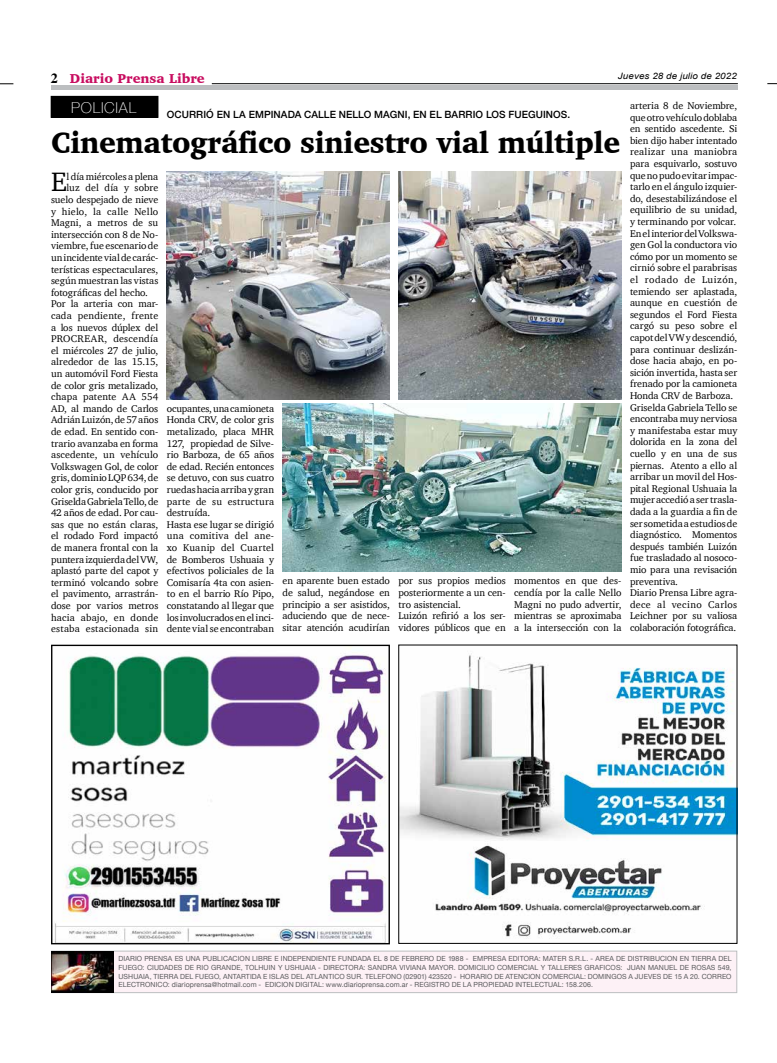
<style>
.page{position:relative;width:777px;height:1063px;background:#fff}
.page>*{position:absolute;margin:0;border:0;box-sizing:border-box;transform-origin:0 0}
.t1{font:900 29.9px "Charter";letter-spacing:-.01em;color:#000;scale:.95 1}
.t2{font:27.3px "Charter";color:#000}
.t3{font:100 15px "Helvetica Neue";letter-spacing:.05em;color:#fff}
.t4{font:900 13.2px "Charter";color:#c80c5f}
.t5{font:10px/11.6px "Charter";letter-spacing:-.005em;color:#000}
.t6{font:500 10px "Helvetica Neue";letter-spacing:.01em;color:#000}
.t7{font:10px "Charter";letter-spacing:.03em;color:#000}
.t8{font:10px "Charter";letter-spacing:.02em;color:#000}
.t9{font:10px "Charter";letter-spacing:.025em;color:#000}
.t10{font:10px "Charter";letter-spacing:.015em;color:#000}
.t11{font:italic 8.8px "Arial";letter-spacing:.01em;color:#000;scale:1.11 1}
.t12{font:7px/8.5px "Helvetica Neue";letter-spacing:.015em;color:#58595b;text-align:justify}
.s1{font-family:"Times";font-weight:700;font-size:14px;color:#000}
</style>
<div class="page">
<hr style="left:212px;top:83px;width:526px;height:1px;background:#000">
<svg style="left:0;top:84px;width:13px;height:1px"></svg>
<div style="left:51px;top:85px;width:686px;height:5px;background:#bcbec0"></div>
<div style="left:51px;top:951px;width:686px;height:42px;background:#fdf1f6;border:1px solid #bcbec0"></div>
<img style="left:52px;top:952px;width:62px;height:40px">
<img style="left:54px;top:647px;width:333px;height:295px">
<div style="left:51px;top:645px;width:339px;height:299px;border:1px solid #000"></div>
<img style="left:400px;top:653px;width:335px;height:285px">
<div style="left:51px;top:96px;width:107px;height:21px;background:#000"></div>
<img style="left:167px;top:171px;width:223px;height:228px">
<img style="left:398px;top:171px;width:223px;height:228px">
<img style="left:283px;top:404px;width:338px;height:168px">
<h3 class="t4" style="left:51px;top:70px;width:155px"><span class="s1">2</span> Diario Prensa Libre</h3>
<p class="t11" style="left:618px;top:70px;width:109px">Jueves 28 de julio de 2022</p>
<h3 class="t3" style="left:71px;top:96px;width:66px">POLICIAL</h3>
<p class="t6" style="left:167px;top:106px;width:405px">OCURRIÓ EN LA EMPINADA CALLE NELLO MAGNI, EN EL BARRIO LOS FUEGUINOS.</p>
<h1 class="t1" style="left:51px;top:125px;width:600px">Cinematográfico siniestro vial múltiple</h1>
<h2 class="t2" style="left:51px;top:159px;width:17px">E</h2>
<p class="t5" style="left:66px;top:171px;width:93px">l día miércoles a plena</p>
<p class="t5" style="left:66px;top:182px;width:93px">luz del día y sobre</p>
<p class="t5" style="left:51px;top:194px;width:109px">suelo despejado de nieve</p>
<p class="t7" style="left:51px;top:203px;width:109px">y hielo, la calle Nello</p>
<p class="t5" style="left:51px;top:217px;width:109px">Magni, a metros de su</p>
<p class="t5" style="left:51px;top:229px;width:109px">intersección con 8 de No-</p>
<p class="t5" style="left:51px;top:240px;width:109px">viembre, fue escenario de</p>
<p class="t5" style="left:51px;top:252px;width:109px">un incidente vial de carác-</p>
<p class="t5" style="left:51px;top:263px;width:109px">terísticas espectaculares,</p>
<p class="t5" style="left:51px;top:275px;width:109px">según muestran las vistas</p>
<p class="t5" style="left:51px;top:287px;width:99px">fotográficas del hecho.</p>
<p class="t5" style="left:51px;top:298px;width:109px">Por la arteria con mar-</p>
<p class="t8" style="left:51px;top:307px;width:109px">cada pendiente, frente</p>
<p class="t5" style="left:51px;top:321px;width:109px">a los nuevos dúplex del</p>
<p class="t7" style="left:51px;top:330px;width:109px">PROCREAR, descendía</p>
<p class="t5" style="left:51px;top:345px;width:109px">el miércoles 27 de julio,</p>
<p class="t5" style="left:51px;top:356px;width:109px">alrededor de las 15.15,</p>
<p class="t5" style="left:51px;top:368px;width:109px">un automóvil Ford Fiesta</p>
<p class="t5" style="left:51px;top:379px;width:109px">de color gris metalizado,</p>
<p class="t5" style="left:51px;top:391px;width:109px">chapa patente AA 554</p>
<p class="t5" style="left:51px;top:403px;width:109px">AD, al mando de Carlos</p>
<p class="t5" style="left:51px;top:414px;width:109px">Adrián Luizón, de 57 años</p>
<p class="t5" style="left:51px;top:426px;width:109px">de edad. En sentido con-</p>
<p class="t5" style="left:51px;top:437px;width:109px">trario avanzaba en forma</p>
<p class="t5" style="left:51px;top:449px;width:109px">ascedente, un vehículo</p>
<p class="t5" style="left:51px;top:461px;width:109px">Volkswagen Gol, de color</p>
<p class="t5" style="left:51px;top:472px;width:109px">gris, dominio LQP 634, de</p>
<p class="t5" style="left:51px;top:484px;width:109px">color gris, conducido por</p>
<p class="t5" style="left:51px;top:495px;width:109px">Griselda Gabriela Tello, de</p>
<p class="t5" style="left:51px;top:507px;width:109px">42 años de edad. Por cau-</p>
<p class="t5" style="left:51px;top:519px;width:109px">sas que no están claras,</p>
<p class="t5" style="left:51px;top:530px;width:109px">el rodado Ford impactó</p>
<p class="t5" style="left:51px;top:542px;width:109px">de manera frontal con la</p>
<p class="t5" style="left:51px;top:553px;width:109px">puntera izquierda del VW,</p>
<p class="t5" style="left:51px;top:565px;width:109px">aplastó parte del capot y</p>
<p class="t5" style="left:51px;top:577px;width:109px">terminó volcando sobre</p>
<p class="t5" style="left:51px;top:588px;width:109px">el pavimento, arrastrán-</p>
<p class="t5" style="left:51px;top:600px;width:109px">dose por varios metros</p>
<p class="t10" style="left:51px;top:609px;width:109px">hacia abajo, en donde</p>
<p class="t9" style="left:51px;top:620px;width:109px">estaba estacionada sin</p>
<p class="t5" style="left:167px;top:402px;width:109px">ocupantes, una camioneta<br>Honda CRV, de color gris metalizado, placa MHR<br>127, propiedad de Silve&shy;rio Barboza, de 65 años de edad. Recién entonces se detuvo, con sus cuatro ruedas hacia arriba y gran parte de su estructura destruída.<br>Hasta ese lugar se dirigió una comitiva del ane&shy;xo Kuanip del Cuartel de Bomberos Ushuaia y efectivos policiales de la<br>Comisaría 4ta con asien&shy;to en el barrio Río Pipo, constatando al llegar que los involucrados en el inci&shy;dente vial se encontraban</p>
<p class="t5" style="left:283px;top:575px;width:109px;text-align:justify">en aparente buen estado de salud, negándose en principio a ser asistidos, aduciendo que de nece&shy;sitar atención acudirían</p>
<p class="t5" style="left:398px;top:575px;width:109px">por sus propios medios posteriormente a un cen&shy;tro asistencial.<br>Luizón refirió a los ser&shy;vidores públicos que en</p>
<p class="t5" style="left:514px;top:575px;width:109px;text-align:justify">momentos en que des&shy;cendía por la calle Nello Magni no pudo advertir, mientras se aproximaba a la intersección con la</p>
<p class="t5" style="left:630px;top:100px;width:109px">arteria 8 de Noviembre, que otro vehículo doblaba en sentido ascedente. Si bien dijo haber intentado realizar una maniobra para esquivarlo, sostuvo que no pudo evitar impac&shy;tarlo en el ángulo izquier&shy;do, desestabilizándose el equilibrio de su unidad, y terminando por volcar.<br>En el interior del Volkswa&shy;gen Gol la conductora vio cómo por un momento se cirnió sobre el parabrisas el rodado de Luizón, temiendo ser aplastada, aunque en cuestión de segundos el Ford Fiesta cargó su peso sobre el capot del VW y descendió, para continuar deslizán&shy;dose hacia abajo, en po&shy;sición invertida, hasta ser frenado por la camioneta<br>Honda CRV de Barboza.<br>Griselda Gabriela Tello se encontraba muy nerviosa y manifestaba estar muy dolorida en la zona del cuello y en una de sus piernas. Atento a ello al arribar un movil del Hos&shy;pital Regional Ushuaia la mujer accedió a ser trasla&shy;dada a la guardia a fin de ser sometida a estudios de diagnóstico. Momentos después también Luizón fue trasladado al nosoco&shy;mio para una revisación preventiva.<br>Diario Prensa Libre agra&shy;dece al vecino Carlos<br>Leichner por su valiosa colaboración fotográfica.</p>
<p class="t12" style="left:118px;top:955px;width:614px">DIARIO PRENSA ES UNA PUBLICACION LIBRE E INDEPENDIENTE FUNDADA EL 8 DE FEBRERO DE 1988 - EMPRESA EDITORA: MATER S.R.L. - AREA DE DISTRIBUCION EN TIERRA DEL FUEGO: CIUDADES DE RIO GRANDE, TOLHUIN Y USHUAIA - DIRECTORA: SANDRA VIVIANA MAYOR. DOMICILIO COMERCIAL Y TALLERES GRAFICOS: JUAN MANUEL DE ROSAS 549, USHUAIA, TIERRA DEL FUEGO, ANTARTIDA E ISLAS DEL ATLANTICO SUR. TELEFONO (02901) 423520 - HORARIO DE ATENCION COMERCIAL: DOMINGOS A JUEVES DE 15 A 20. CORREO ELECTRONICO: diarioprensa@hotmail.com - EDICION DIGITAL: www.diarioprensa.com.ar - REGISTRO DE LA PROPIEDAD INTELECTUAL: 158.206.</p>
</div>
